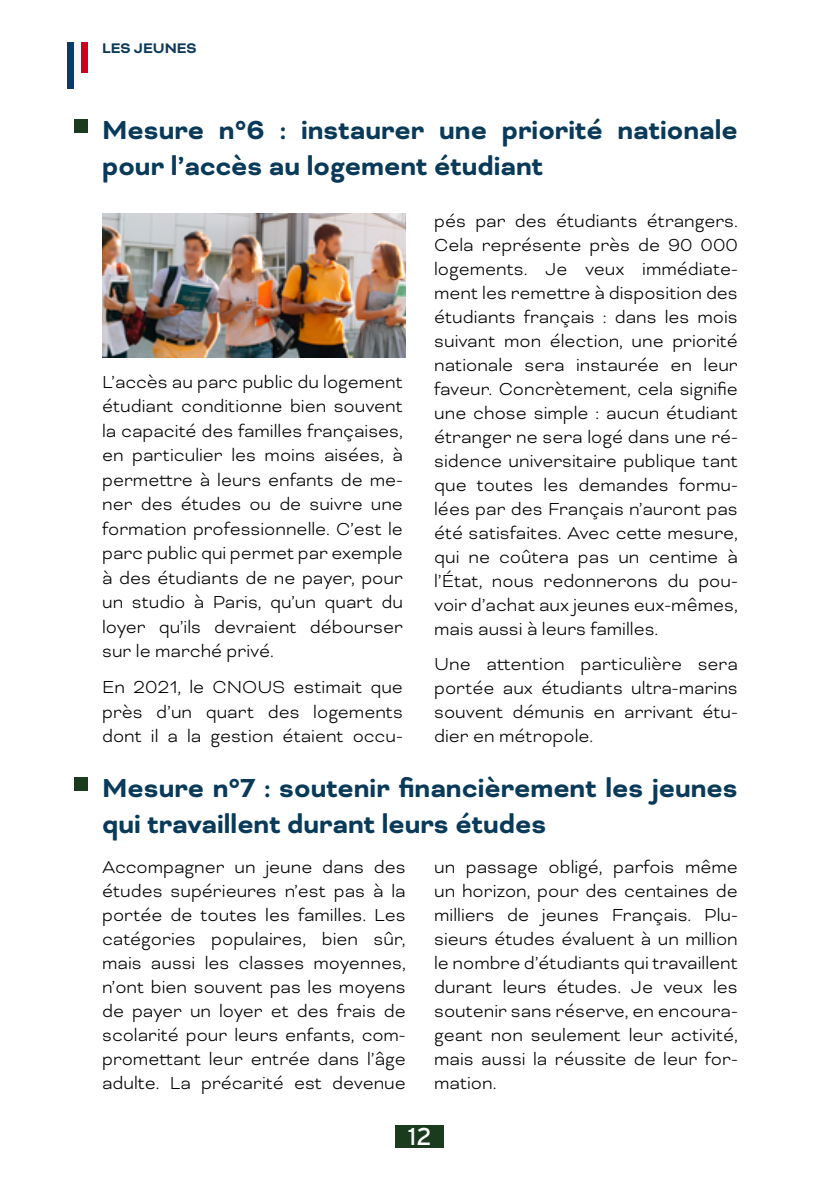
<style>
.page{position:relative;width:840px;height:1191px;background:#fff}
.page>*{position:absolute;margin:0;border:0;box-sizing:border-box;transform-origin:0 0}
.t1{font:700 30px/36px "Bicyclette";color:#093a59}
.t2{font:24.4px "Interstate";color:#fff}
.t3{font:300 20px/24px "Bicyclette";color:#000;text-align:justify}
.t4{font:700 16px "Bicyclette";color:#0c3a5a}
</style>
<div class="page">
<div style="left:396px;top:1125px;width:48px;height:22px;background:#1b3b1e"></div>
<div style="left:67px;top:42px;width:7px;height:47px;background:#083b66"></div>
<div style="left:74px;top:42px;width:7px;height:38px;background:#f6f6f6"></div>
<div style="left:81px;top:42px;width:7px;height:31px;background:#d1001c"></div>
<div style="left:74px;top:119px;width:14px;height:14px;background:#1b3b1e"></div>
<div style="left:74px;top:777px;width:14px;height:13px;background:#1b3b1e"></div>
<img style="left:102px;top:213px;width:303px;height:144px">
<p class="t4" style="left:102px;top:39px;width:96px">LES JEUNES</p>
<h1 class="t1" style="left:102px;top:112px;width:636px">Mesure n°6 : instaurer une priorité nationale pour l’accès au logement étudiant</h1>
<p class="t3" style="left:102px;top:369px;width:302px">L’accès au parc public du logement étudiant conditionne bien souvent la capacité des familles françaises, en particulier les moins aisées, à permettre à leurs enfants de me&shy;ner des études ou de suivre une formation professionnelle. C’est le parc public qui permet par exemple à des étudiants de ne payer, pour un studio à Paris, qu’un quart du loyer qu’ils devraient débourser sur le marché privé.</p>
<p class="t3" style="left:102px;top:675px;width:302px">En 2021, le CNOUS estimait que près d’un quart des logements dont il a la gestion étaient occu-</p>
<p class="t3" style="left:434px;top:208px;width:305px">pés par des étudiants étrangers.<br>Cela représente près de 90 000 logements. Je veux immédiate&shy;ment les remettre à disposition des étudiants français : dans les mois suivant mon élection, une priorité nationale sera instaurée en leur faveur. Concrètement, cela signifie une chose simple : aucun étudiant étranger ne sera logé dans une ré&shy;sidence universitaire publique tant que toutes les demandes formu&shy;lées par des Français n’auront pas été satisfaites. Avec cette mesure, qui ne coûtera pas un centime à l’État, nous redonnerons du pou&shy;voir d’achat aux jeunes eux-mêmes, mais aussi à leurs familles.</p>
<p class="t3" style="left:434px;top:652px;width:305px">Une attention particulière sera portée aux étudiants ultra-marins souvent démunis en arrivant étu&shy;dier en métropole.</p>
<h1 class="t1" style="left:102px;top:770px;width:636px">Mesure n°7 : soutenir financièrement les jeunes qui travaillent durant leurs études</h1>
<p class="t3" style="left:102px;top:854px;width:305px">Accompagner un jeune dans des études supérieures n’est pas à la portée de toutes les familles. Les catégories populaires, bien sûr, mais aussi les classes moyennes, n’ont bien souvent pas les moyens de payer un loyer et des frais de scolarité pour leurs enfants, com&shy;promettant leur entrée dans l’âge adulte. La précarité est devenue</p>
<p class="t3" style="left:434px;top:854px;width:305px">un passage obligé, parfois même un horizon, pour des centaines de milliers de jeunes Français. Plu&shy;sieurs études évaluent à un million le nombre d’étudiants qui travaillent durant leurs études. Je veux les soutenir sans réserve, en encoura&shy;geant non seulement leur activité, mais aussi la réussite de leur for&shy;mation.</p>
<p class="t2" style="left:408px;top:1122px;width:25px">12</p>
</div>
